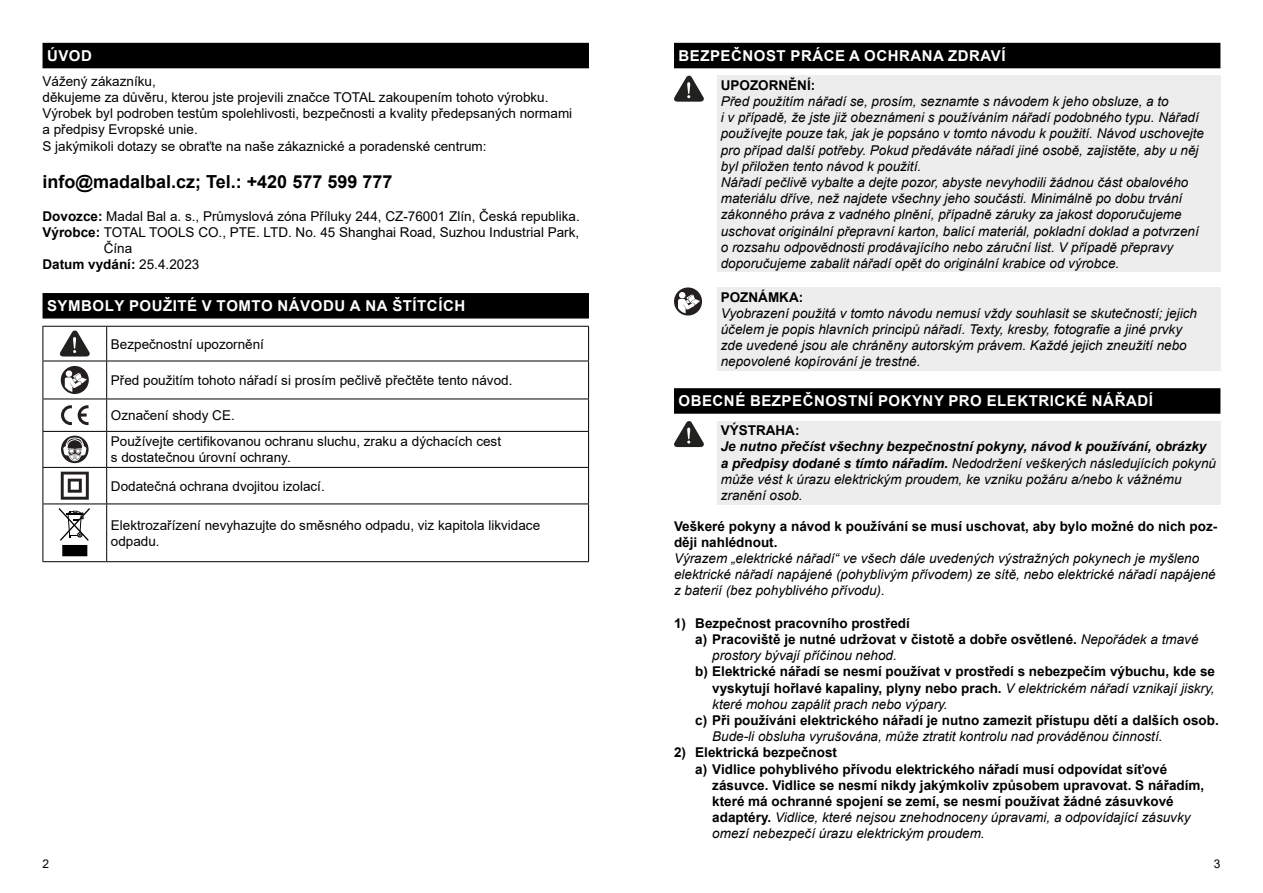
<style>
.page{position:relative;width:1263px;height:893px;background:#fff}
.page>*{position:absolute;margin:0;border:0;box-sizing:border-box;transform-origin:0 0}
.t1{font:700 18px "Arial";color:#000}
.t2{font:700 15px "Arial";letter-spacing:.035em;color:#fff}
.t3{font:italic 13.5px/16.2px "Arial";color:#000}
.t4{font:700 13.5px/16.2px "Arial";color:#000}
.t5{font:13.5px/16.2px "Arial";color:#000}
.t6{font:12px "Arial";color:#000}
.s1{font-weight:700}
.s2{font-weight:400}
.s3{font-weight:400;font-style:italic}
.s4{font-weight:700;font-style:normal}
</style>
<div class="page">
<div style="left:43px;top:43px;width:546px;height:25px;background:#000"></div>
<div style="left:43px;top:293px;width:546px;height:26px;background:#000"></div>
<hr style="left:43px;top:326px;width:64px;height:1px;background:#000002">
<hr style="left:43px;top:327px;width:1px;height:34px;background:#000002">
<hr style="left:107px;top:326px;width:482px;height:1px;background:#000002">
<hr style="left:106px;top:327px;width:1px;height:34px;background:#000002">
<hr style="left:588px;top:327px;width:1px;height:34px;background:#000002">
<hr style="left:43px;top:361px;width:64px;height:1px;background:#000002">
<hr style="left:43px;top:361px;width:1px;height:38px;background:#000002">
<hr style="left:107px;top:361px;width:482px;height:1px;background:#000002">
<hr style="left:106px;top:361px;width:1px;height:38px;background:#000002">
<hr style="left:588px;top:361px;width:1px;height:38px;background:#000002">
<hr style="left:43px;top:399px;width:64px;height:1px;background:#000002">
<hr style="left:43px;top:399px;width:1px;height:32px;background:#000002">
<hr style="left:107px;top:399px;width:482px;height:1px;background:#000002">
<hr style="left:106px;top:399px;width:1px;height:32px;background:#000002">
<hr style="left:588px;top:399px;width:1px;height:32px;background:#000002">
<hr style="left:43px;top:431px;width:64px;height:1px;background:#000002">
<hr style="left:43px;top:432px;width:1px;height:35px;background:#000002">
<hr style="left:107px;top:431px;width:482px;height:1px;background:#000002">
<hr style="left:106px;top:432px;width:1px;height:35px;background:#000002">
<hr style="left:588px;top:432px;width:1px;height:35px;background:#000002">
<hr style="left:43px;top:467px;width:64px;height:1px;background:#000002">
<hr style="left:43px;top:468px;width:1px;height:36px;background:#000002">
<hr style="left:107px;top:467px;width:482px;height:1px;background:#000002">
<hr style="left:106px;top:468px;width:1px;height:36px;background:#000002">
<hr style="left:588px;top:468px;width:1px;height:36px;background:#000002">
<hr style="left:43px;top:504px;width:64px;height:1px;background:#000002">
<hr style="left:43px;top:504px;width:1px;height:57px;background:#000002">
<hr style="left:107px;top:504px;width:482px;height:1px;background:#000002">
<hr style="left:106px;top:504px;width:1px;height:57px;background:#000002">
<hr style="left:588px;top:504px;width:1px;height:57px;background:#000002">
<hr style="left:43px;top:561px;width:64px;height:1px;background:#000002">
<hr style="left:107px;top:561px;width:482px;height:1px;background:#000002">
<svg style="left:60px;top:330px;width:30px;height:26px"></svg>
<svg style="left:61px;top:366px;width:28px;height:28px"></svg>
<div style="left:66px;top:370px;width:6px;height:7px;background:#fff;border-radius:50%"></div>
<svg style="left:65px;top:373px;width:22px;height:19px"></svg>
<svg style="left:61px;top:405px;width:11px;height:20px"></svg>
<svg style="left:78px;top:405px;width:11px;height:20px"></svg>
<svg style="left:61px;top:436px;width:28px;height:27px"></svg>
<svg style="left:63px;top:438px;width:24px;height:23px"></svg>
<svg style="left:61px;top:472px;width:28px;height:28px"></svg>
<svg style="left:59px;top:508px;width:31px;height:33px"></svg>
<div style="left:62px;top:545px;width:25px;height:11px;background:#000"></div>
<div style="left:674px;top:43px;width:546px;height:25px;background:#000"></div>
<div style="left:674px;top:388px;width:546px;height:26px;background:#000"></div>
<div style="left:716px;top:76px;width:504px;height:196px;background:#ededed"></div>
<svg style="left:674px;top:76px;width:30px;height:26px"></svg>
<div style="left:716px;top:287px;width:504px;height:84px;background:#ededed"></div>
<div style="left:674px;top:287px;width:28px;height:28px;background:#231f21;border-radius:50%"></div>
<svg style="left:678px;top:292px;width:22px;height:21px"></svg>
<div style="left:716px;top:421px;width:504px;height:83px;background:#ededed"></div>
<svg style="left:674px;top:421px;width:30px;height:26px"></svg>
<p class="t2" style="left:47px;top:45px;width:46px">ÚVOD</p>
<p class="t5" style="left:43px;top:73px;width:531px">Vážený zákazníku,<br>děkujeme za důvěru, kterou jste projevili značce TOTAL zakoupením tohoto výrobku.<br>Výrobek byl podroben testům spolehlivosti, bezpečnosti a kvality předepsaných normami a předpisy Evropské unie.<br>S jakýmikoli dotazy se obraťte na naše zákaznické a poradenské centrum:</p>
<h1 class="t1" style="left:43px;top:169px;width:351px">info@madalbal.cz; Tel.: +420 577 599 777</h1>
<p class="t5" style="left:43px;top:208px;width:539px"><span class="s1">Dovozce:</span> Madal Bal a. s., Průmyslová zóna Příluky 244, CZ-76001 Zlín, Česká republika.</p>
<p class="t5" style="left:43px;top:224px;width:538px"><span class="s1">Výrobce:</span> TOTAL TOOLS CO., PTE. LTD. No. 45 Shanghai Road, Suzhou Industrial Park,</p>
<p class="t5" style="left:104px;top:240px;width:30px">Čína</p>
<p class="t4" style="left:43px;top:257px;width:158px">Datum vydání: <span class="s2">25.4.2023</span></p>
<p class="t2" style="left:47px;top:295px;width:420px">SYMBOLY POUŽITÉ V TOMTO NÁVODU A NA ŠTÍTCÍCH</p>
<p class="t5" style="left:111px;top:336px;width:155px">Bezpečnostní upozornění</p>
<p class="t5" style="left:111px;top:372px;width:403px">Před použitím tohoto nářadí si prosím pečlivě přečtěte tento návod.</p>
<p class="t5" style="left:111px;top:402px;width:392px;line-height:26.1px">Označení shody CE.<br>Používejte certifikovanou ochranu sluchu, zraku a dýchacích cest</p>
<p class="t5" style="left:111px;top:443px;width:215px;line-height:28.2px">s dostatečnou úrovní ochrany.<br>Dodatečná ochrana dvojitou izolací.</p>
<p class="t5" style="left:111px;top:517px;width:431px">Elektrozařízení nevyhazujte do směsného odpadu, viz kapitola likvidace odpadu.</p>
<p class="t2" style="left:678px;top:45px;width:328px">BEZPEČNOST PRÁCE A OCHRANA ZDRAVÍ</p>
<p class="t4" style="left:721px;top:77px;width:96px">UPOZORNĚNÍ:</p>
<p class="t3" style="left:721px;top:93px;width:485px">Před použitím nářadí se, prosím, seznamte s návodem k jeho obsluze, a to<br>i v případě, že jste již obeznámeni s používáním nářadí podobného typu. Nářadí používejte pouze tak, jak je popsáno v tomto návodu k použití. Návod uschovejte pro případ další potřeby. Pokud předáváte nářadí jiné osobě, zajistěte, aby u něj byl přiložen tento návod k použití.<br>Nářadí pečlivě vybalte a dejte pozor, abyste nevyhodili žádnou část obalového materiálu dříve, než najdete všechny jeho součásti. Minimálně po dobu trvání zákonného práva z vadného plnění, případně záruky za jakost doporučujeme uschovat originální přepravní karton, balicí materiál, pokladní doklad a potvrzení o rozsahu odpovědnosti prodávajícího nebo záruční list. V případě přepravy doporučujeme zabalit nářadí opět do originální krabice od výrobce.</p>
<p class="t4" style="left:721px;top:289px;width:84px">POZNÁMKA:</p>
<p class="t3" style="left:721px;top:305px;width:478px">Vyobrazení použitá v tomto návodu nemusí vždy souhlasit se skutečností; jejich účelem je popis hlavních principů nářadí. Texty, kresby, fotografie a jiné prvky zde uvedené jsou ale chráněny autorským právem. Každé jejich zneužití nebo nepovolené kopírování je trestné.</p>
<p class="t2" style="left:678px;top:390px;width:476px">OBECNÉ BEZPEČNOSTNÍ POKYNY PRO ELEKTRICKÉ NÁŘADÍ</p>
<p class="t4" style="left:721px;top:422px;width:80px">VÝSTRAHA:</p>
<p class="t3" style="left:721px;top:439px;width:497px"><span class="s1">Je nutno přečíst všechny bezpečnostní pokyny, návod k používání, obrázky a předpisy dodané s tímto nářadím.</span> Nedodržení veškerých následujících pokynů může vést k úrazu elektrickým proudem, ke vzniku požáru a/nebo k vážnému zranění osob.</p>
<p class="t4" style="left:674px;top:518px;width:545px">Veškeré pokyny a návod k používání se musí uschovat, aby bylo možné do nich poz&shy;ději nahlédnout.</p>
<p class="t3" style="left:674px;top:550px;width:543px">Výrazem „elektrické nářadí“ ve všech dále uvedených výstražných pokynech je myšleno elektrické nářadí napájené (pohyblivým přívodem) ze sítě, nebo elektrické nářadí napájené z baterií (bez pohyblivého přívodu).</p>
<p class="t4" style="left:674px;top:615px;width:237px">1) Bezpečnost pracovního prostředí</p>
<p class="t4" style="left:695px;top:631px;width:505px">a) Pracoviště je nutné udržovat v čistotě a dobře osvětlené. <span class="s3">Nepořádek a tmavé</span></p>
<p class="t3" style="left:712px;top:648px;width:186px">prostory bývají příčinou nehod.</p>
<p class="t4" style="left:712px;top:664px;width:504px;text-align:justify;text-indent:-17px">b) Elektrické nářadí se nesmí používat v prostředí s nebezpečím výbuchu, kde se vyskytují hořlavé kapaliny, plyny nebo prach. <span class="s3">V elektrickém nářadí vznikají jiskry, které mohou zapálit prach nebo výpary.</span></p>
<p class="t4" style="left:695px;top:712px;width:525px">c) Při používáni elektrického nářadí je nutno zamezit přístupu dětí a dalších osob.</p>
<p class="t3" style="left:712px;top:729px;width:452px">Bude-li obsluha vyrušována, může ztratit kontrolu nad prováděnou činností.</p>
<p class="t4" style="left:674px;top:745px;width:165px">2) Elektrická bezpečnost</p>
<p class="t4" style="left:695px;top:761px;width:473px">a) Vidlice pohyblivého přívodu elektrického nářadí musí odpovídat síťové</p>
<p class="t4" style="left:712px;top:777px;width:493px">zásuvce. Vidlice se nesmí nikdy jakýmkoliv způsobem upravovat. S nářadím,</p>
<p class="t4" style="left:712px;top:793px;width:463px">které má ochranné spojení se zemí, se nesmí používat žádné zásuvkové</p>
<p class="t3" style="left:712px;top:810px;width:480px"><span class="s4">adaptéry.</span> Vidlice, které nejsou znehodnoceny úpravami, a odpovídající zásuvky</p>
<p class="t3" style="left:712px;top:826px;width:274px">omezí nebezpečí úrazu elektrickým proudem.</p>
<p class="t6" style="left:43px;top:855px;width:8px">2</p>
<p class="t6" style="left:1214px;top:855px;width:8px">3</p>
</div>
